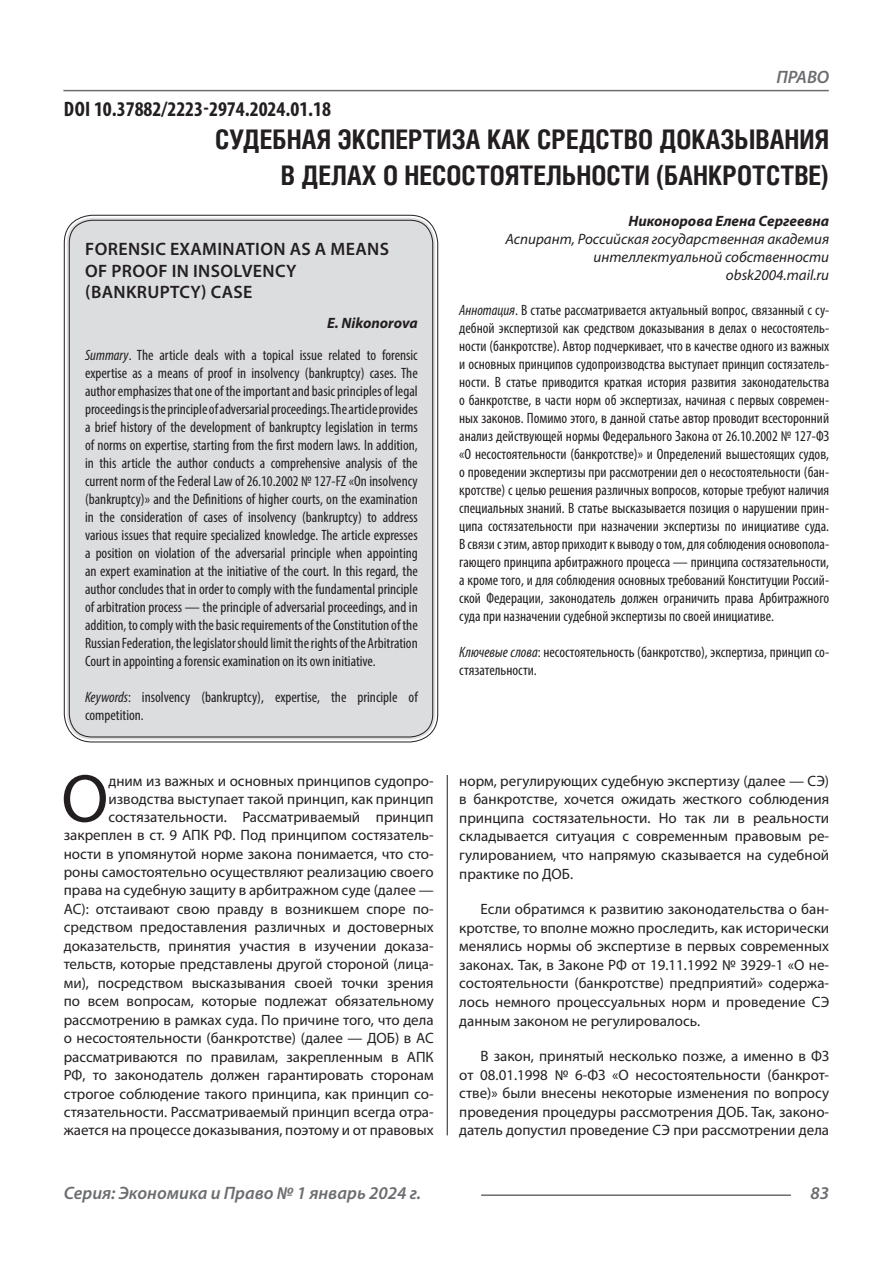
<style>
.page{position:relative;width:893px;height:1263px;background:#fff}
.page>*{position:absolute;margin:0;border:0;box-sizing:border-box;transform-origin:0 0}
.Статья_текст_первый{font:68.4px "Myriad Pro";color:#231f20}
.Статья_название{font:700 27px/36px "Helios Cond C";color:#231f20;text-align:right}
.ДОИ{font:700 condensed 21px "Myriad Pro";color:#231f20}
.Статья_название_англ{font:600 18px/21.6px "Myriad Pro";letter-spacing:.02em;color:#231f20}
.t1{font:italic 600 18px "Myriad Pro";color:#6c6d70}
.Статья_аннотация_тек{font:condensed 15px/18px "Myriad Pro";color:#231f20;text-align:justify}
.Статья_аннотация_анг{font:condensed 15px/18px "Myriad Pro";color:#231f20;text-align:justify}
.Статья_текст_первый-2{font:15px/18.5px "Myriad Pro";color:#231f20;text-align:right}
.Статья_текст{font:15px/18.6px "Myriad Pro";color:#231f20;text-align:justify}
.Статья_автор_инфо{font:italic 15px/18px "Myriad Pro";color:#231f20;text-align:right}
.Статья_автор_инфо-2{font:italic 700 15px "Myriad Pro";color:#231f20}
.Статья_автор_англ{font:italic 700 15px "Myriad Pro";color:#231f20}
.s1{font-style:italic}
</style>
<div class="page">
<hr style="left:447px;top:128px;width:1px;height:1007px;background:#231f20">
<hr style="left:63px;top:90px;width:766px;height:1px;background:#6c6d70">
<hr style="left:481px;top:1194px;width:310px;height:2px;background:#6c6d70">
<div style="left:441px;top:98px;width:10px;height:676px;background:#fff"></div>
<div style="left:67px;top:218px;width:368px;height:521px;background:#dcdddf;border-radius:26px"></div>
<p class="ДОИ" style="left:64px;top:96px;width:269px">DOI 10.37882/2223-2974.2024.01.18</p>
<p class="t1" style="left:776px;top:66px;width:54px">ПРАВО</p>
<p class="Статья_название" style="left:215px;top:121px;width:615px">СУДЕБНАЯ ЭКСПЕРТИЗА КАК СРЕДСТВО ДОКАЗЫВАНИЯ<br>В ДЕЛАХ О НЕСОСТОЯТЕЛЬНОСТИ (БАНКРОТСТВЕ)</p>
<p class="Статья_автор_инфо-2" style="left:628px;top:211px;width:202px">Никонорова Елена Сергеевна</p>
<p class="Статья_автор_инфо" style="left:505px;top:230px;width:325px">Аспирант, Российская государственная академия интеллектуальной собственности</p>
<p class="Статья_автор_инфо" style="left:726px;top:266px;width:105px">obsk2004.mail.ru</p>
<p class="Статья_аннотация_тек" style="left:459px;top:301px;width:371px"><span class="s1">Аннотация</span>. В статье рассматривается актуальный вопрос, связанный с су&shy;дебной экспертизой как средством доказывания в делах о несостоятель&shy;ности (банкротстве). Автор подчеркивает, что в качестве одного из важных и основных принципов судопроизводства выступает принцип состязатель&shy;ности. В статье приводится краткая история развития законодательства о банкротстве, в части норм об экспертизах, начиная с первых современ&shy;ных законов. Помимо этого, в данной статье автор проводит всесторонний анализ действующей нормы Федерального Закона от 26.10.2002 № 127-ФЗ «О несостоятельности (банкротстве)» и Определений вышестоящих судов, о проведении экспертизы при рассмотрении дел о несостоятельности (бан&shy;кротстве) с целью решения различных вопросов, которые требуют наличия специальных знаний. В статье высказывается позиция о нарушении прин&shy;ципа состязательности при назначении экспертизы по инициативе суда.<br>В связи с этим, автор приходит к выводу о том, для соблюдения основопола&shy;гающего принципа арбитражного процесса — принципа состязательности, а кроме того, и для соблюдения основных требований Конституции Россий&shy;ской Федерации, законодатель должен ограничить права Арбитражного суда при назначении судебной экспертизы по своей инициативе.</p>
<p class="Статья_аннотация_тек" style="left:459px;top:643px;width:371px"><span class="s1">Ключевые слова</span>: несостоятельность (банкротство), экспертиза, принцип со&shy;стязательности.</p>
<p class="Статья_название_англ" style="left:85px;top:238px;width:305px">FORENSIC EXAMINATION AS A MEANS<br>OF PROOF IN INSOLVENCY (BANKRUPTCY) CASE</p>
<p class="Статья_автор_англ" style="left:327px;top:313px;width:92px">E. Nikonorova</p>
<p class="Статья_аннотация_анг" style="left:85px;top:346px;width:334px"><span class="s1">Summary</span>. The article deals with a topical issue related to forensic expertise as a means of proof in insolvency (bankruptcy) cases. The author emphasizes that one of the important and basic principles of legal proceedings is the principle of adversarial proceedings. The article provides a brief history of the development of bankruptcy legislation in terms of norms on expertise, starting from the first modern laws. In addition, in this article the author conducts a comprehensive analysis of the current norm of the Federal Law of 26.10.2002 № 127-FZ «On insolvency (bankruptcy)» and the Definitions of higher courts, on the examination in the consideration of cases of insolvency (bankruptcy) to address various issues that require specialized knowledge. The article expresses a position on violation of the adversarial principle when appointing an expert examination at the initiative of the court. In this regard, the author concludes that in order to comply with the fundamental principle of arbitration process — the principle of adversarial proceedings, and in addition, to comply with the basic requirements of the Constitution of the Russian Federation, the legislator should limit the rights of the Arbitration Court in appointing a forensic examination on its own initiative.</p>
<p class="Статья_аннотация_анг" style="left:85px;top:688px;width:334px"><span class="s1">Keywords</span>: insolvency (bankruptcy), expertise, the principle of competition.</p>
<p class="Статья_текст_первый" style="left:61px;top:756px;width:49px">О</p>
<p class="Статья_текст_первый-2" style="left:64px;top:771px;width:371px">дним из важных и основных принципов судопро&shy;изводства выступает такой принцип, как принцип состязательности. Рассматриваемый принцип закреплен в ст. 9 АПК РФ. Под принципом состязатель&shy;ности в упомянутой норме закона понимается, что сто&shy;роны самостоятельно осуществляют реализацию своего права на судебную защиту в арбитражном суде (далее — АС): отстаивают свою правду в возникшем споре по&shy;средством предоставления различных и достоверных доказательств, принятия участия в изучении доказа&shy;тельств, которые представлены другой стороной (лица&shy;ми), посредством высказывания своей точки зрения по всем вопросам, которые подлежат обязательному рассмотрению в рамках суда. По причине того, что дела о несостоятельности (банкротстве) (далее — ДОБ) в АС рассматриваются по правилам, закрепленным в АПК РФ, то законодатель должен гарантировать сторонам строгое соблюдение такого принципа, как принцип со&shy;стязательности. Рассматриваемый принцип всегда отра&shy;жается на процессе доказывания, поэтому и от правовых</p>
<p class="Статья_текст_первый-2" style="left:459px;top:771px;width:371px;text-align:justify">норм, регулирующих судебную экспертизу (далее — СЭ) в банкротстве, хочется ожидать жесткого соблюдения принципа состязательности. Но так ли в реальности складывается ситуация с современным правовым ре&shy;гулированием, что напрямую сказывается на судебной практике по ДОБ.</p>
<p class="Статья_текст" style="left:459px;top:899px;width:371px;text-indent:21px">Если обратимся к развитию законодательства о бан&shy;кротстве, то вполне можно проследить, как исторически менялись нормы об экспертизе в первых современных законах. Так, в Законе РФ от 19.11.1992 № 3929-1 «О не&shy;состоятельности (банкротстве) предприятий» содержа&shy;лось немного процессуальных норм и проведение СЭ данным законом не регулировалось.</p>
<p class="Статья_текст" style="left:459px;top:1046px;width:371px;text-indent:21px">В закон, принятый несколько позже, а именно в ФЗ от 08.01.1998 № 6-ФЗ «О несостоятельности (банкрот&shy;стве)» были внесены некоторые изменения по вопросу проведения процедуры рассмотрения ДОБ. Так, законо&shy;датель допустил проведение СЭ при рассмотрении дела</p>
<p class="t1" style="left:64px;top:1182px;width:359px">Серия: Экономика и Право № 1 январь 2024 г.</p>
<p class="t1" style="left:810px;top:1182px;width:20px">83</p>
</div>
